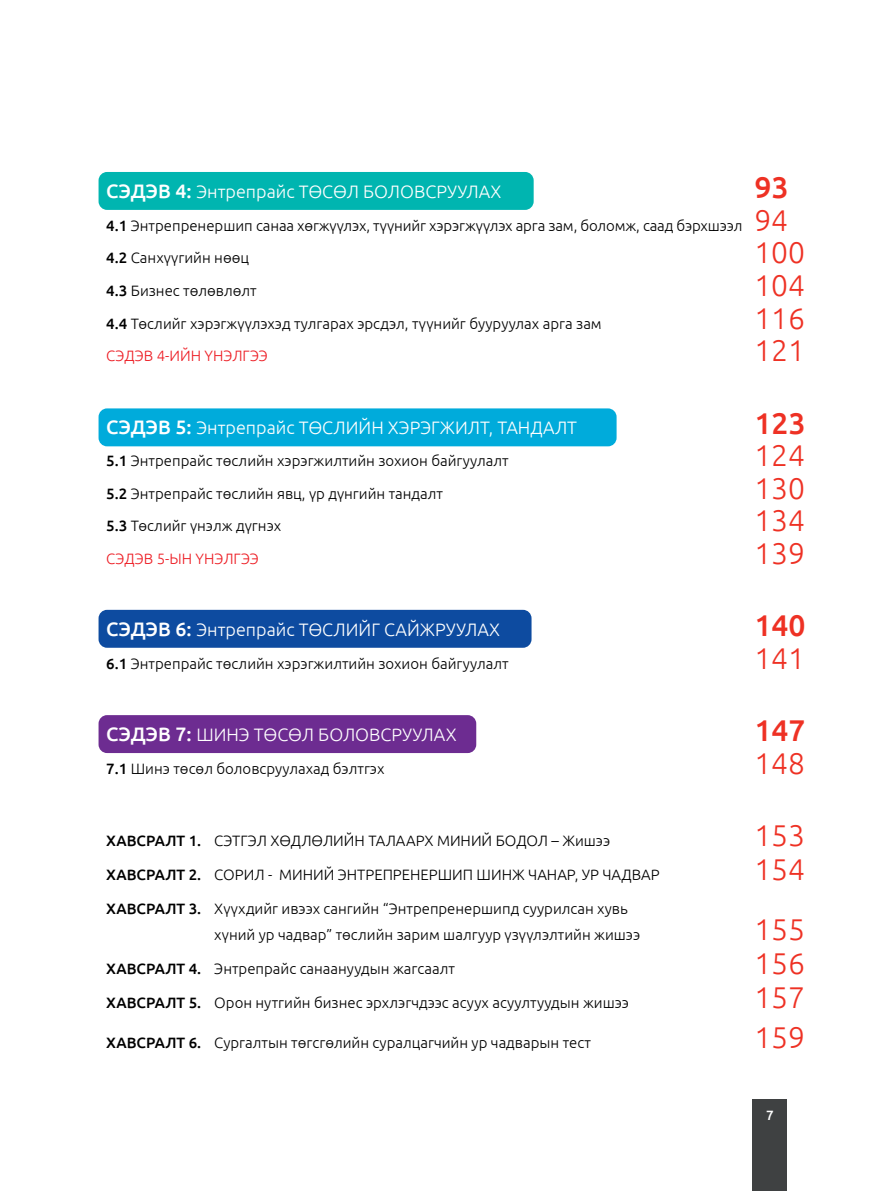
<style>
.page{position:relative;width:893px;height:1191px;background:#fff}
.page>*{position:absolute;margin:0;border:0;box-sizing:border-box;transform-origin:0 0}
.t1{font:300 30px "Ubuntu";color:#ee3124}
.t2{font:500 30px "Ubuntu";color:#ee3124}
.t3{font:300 18px "Ubuntu";color:#fff}
.t4{font:300 15px/32.5px "Ubuntu";color:#000}
.t5{font:300 15px "Ubuntu";color:#ed1d24}
.t6{font:500 13.5px "Ubuntu";color:#fff}
.s1{font-weight:500;font-size:19.5px}
.s2{font-weight:500}
.s3{font-size:30px;color:#ee3124}
</style>
<div class="page">
<div style="left:99px;top:172px;width:435px;height:38px;background:#00b5b0;border-radius:9px"></div>
<div style="left:99px;top:408px;width:518px;height:38px;background:#00abdb;border-radius:9px"></div>
<div style="left:99px;top:610px;width:432px;height:38px;background:#0d4ba0;border-radius:9px"></div>
<div style="left:99px;top:715px;width:377px;height:38px;background:#6d2c91;border-radius:9px"></div>
<div style="left:753px;top:1099px;width:34px;height:92px;background:#3f4142"></div>
<p class="t3" style="left:106px;top:181px;width:397px"><span class="s1">СЭДЭВ 4:</span> Энтрепрайс ТӨСӨЛ БОЛОВСРУУЛАХ</p>
<h1 class="t2" style="left:754px;top:169px;width:36px">93</h1>
<p class="t4" style="left:106px;top:209px;width:683px"><span class="s2">4.1</span> Энтрепренершип санаа хөгжүүлэх, түүнийг хэрэгжүүлэх арга зам, боломж, саад бэрхшээл <span class="s3">94<br></span><span class="s2">4.2</span> Санхүүгийн нөөц</p>
<h1 class="t1" style="left:754px;top:235px;width:52px">100</h1>
<p class="t4" style="left:106px;top:274px;width:152px"><span class="s2">4.3</span> Бизнес төлөвлөлт</p>
<h1 class="t1" style="left:754px;top:267px;width:52px">104</h1>
<p class="t4" style="left:106px;top:306px;width:497px"><span class="s2">4.4</span> Төслийг хэрэгжүүлэхэд тулгарах эрсдэл, түүнийг бууруулах арга зам</p>
<h1 class="t1" style="left:754px;top:300px;width:52px">116</h1>
<p class="t5" style="left:106px;top:347px;width:163px">СЭДЭВ 4-ИЙН ҮНЭЛГЭЭ</p>
<h1 class="t1" style="left:754px;top:332px;width:52px">121</h1>
<p class="t3" style="left:106px;top:416px;width:472px"><span class="s1">СЭДЭВ 5:</span> Энтрепрайс ТӨСЛИЙН ХЭРЭГЖИЛТ, ТАНДАЛТ</p>
<h1 class="t2" style="left:754px;top:404px;width:53px">123</h1>
<p class="t4" style="left:106px;top:444px;width:404px"><span class="s2">5.1</span> Энтрепрайс төслийн хэрэгжилтийн зохион байгуулалт</p>
<h1 class="t1" style="left:754px;top:437px;width:52px">124</h1>
<p class="t4" style="left:106px;top:476px;width:338px"><span class="s2">5.2</span> Энтрепрайс төслийн явц, үр дүнгийн тандалт</p>
<h1 class="t1" style="left:754px;top:470px;width:52px">130</h1>
<p class="t4" style="left:106px;top:509px;width:176px"><span class="s2">5.3</span> Төслийг үнэлж дүгнэх</p>
<h1 class="t1" style="left:754px;top:502px;width:52px">134</h1>
<p class="t5" style="left:106px;top:549px;width:154px">СЭДЭВ 5-ЫН ҮНЭЛГЭЭ</p>
<h1 class="t1" style="left:754px;top:535px;width:52px">139</h1>
<p class="t3" style="left:106px;top:619px;width:395px"><span class="s1">СЭДЭВ 6:</span> Энтрепрайс ТӨСЛИЙГ САЙЖРУУЛАХ</p>
<h1 class="t2" style="left:754px;top:606px;width:53px">140</h1>
<p class="t4" style="left:106px;top:646px;width:404px"><span class="s2">6.1</span> Энтрепрайс төслийн хэрэгжилтийн зохион байгуулалт</p>
<h1 class="t1" style="left:754px;top:640px;width:52px">141</h1>
<p class="t3" style="left:106px;top:724px;width:352px"><span class="s1">СЭДЭВ 7:</span> ШИНЭ ТӨСӨЛ БОЛОВСРУУЛАХ</p>
<h1 class="t2" style="left:754px;top:711px;width:53px">147</h1>
<p class="t4" style="left:106px;top:751px;width:280px"><span class="s2">7.1</span> Шинэ төсөл боловсруулахад бэлтгэх</p>
<h1 class="t1" style="left:754px;top:745px;width:52px">148</h1>
<p class="t4" style="left:106px;top:824px;width:505px"><span class="s2">ХАВСРАЛТ 1.</span> СЭТГЭЛ ХӨДЛӨЛИЙН ТАЛААРХ МИНИЙ БОДОЛ – Жишээ</p>
<h1 class="t1" style="left:754px;top:817px;width:52px">153</h1>
<p class="t4" style="left:106px;top:858px;width:555px"><span class="s2">ХАВСРАЛТ 2.</span> СОРИЛ - МИНИЙ ЭНТРЕПРЕНЕРШИП ШИНЖ ЧАНАР, УР ЧАДВАР</p>
<h1 class="t1" style="left:754px;top:851px;width:52px">154</h1>
<p class="t4" style="left:214px;top:895px;width:427px;line-height:25.5px;text-indent:-108px"><span class="s2">ХАВСРАЛТ 3.</span> Хүүхдийг ивээх сангийн “Энтрепренершипд суурилсан хувь хүний ур чадвар” төслийн зарим шалгуур үзүүлэлтийн жишээ</p>
<h1 class="t1" style="left:754px;top:911px;width:52px">155</h1>
<p class="t4" style="left:106px;top:951px;width:350px"><span class="s2">ХАВСРАЛТ 4.</span> Энтрепрайс санаануудын жагсаалт</p>
<h1 class="t1" style="left:754px;top:945px;width:52px">156</h1>
<p class="t4" style="left:106px;top:985px;width:524px"><span class="s2">ХАВСРАЛТ 5.</span> Орон нутгийн бизнес эрхлэгчдээс асуух асуултуудын жишээ</p>
<h1 class="t1" style="left:754px;top:979px;width:52px">157</h1>
<p class="t4" style="left:106px;top:1025px;width:486px"><span class="s2">ХАВСРАЛТ 6.</span> Сургалтын төгсгөлийн суралцагчийн ур чадварын тест</p>
<h1 class="t1" style="left:754px;top:1019px;width:52px">159</h1>
<p class="t6" style="left:766px;top:1106px;width:9px">7</p>
</div>
